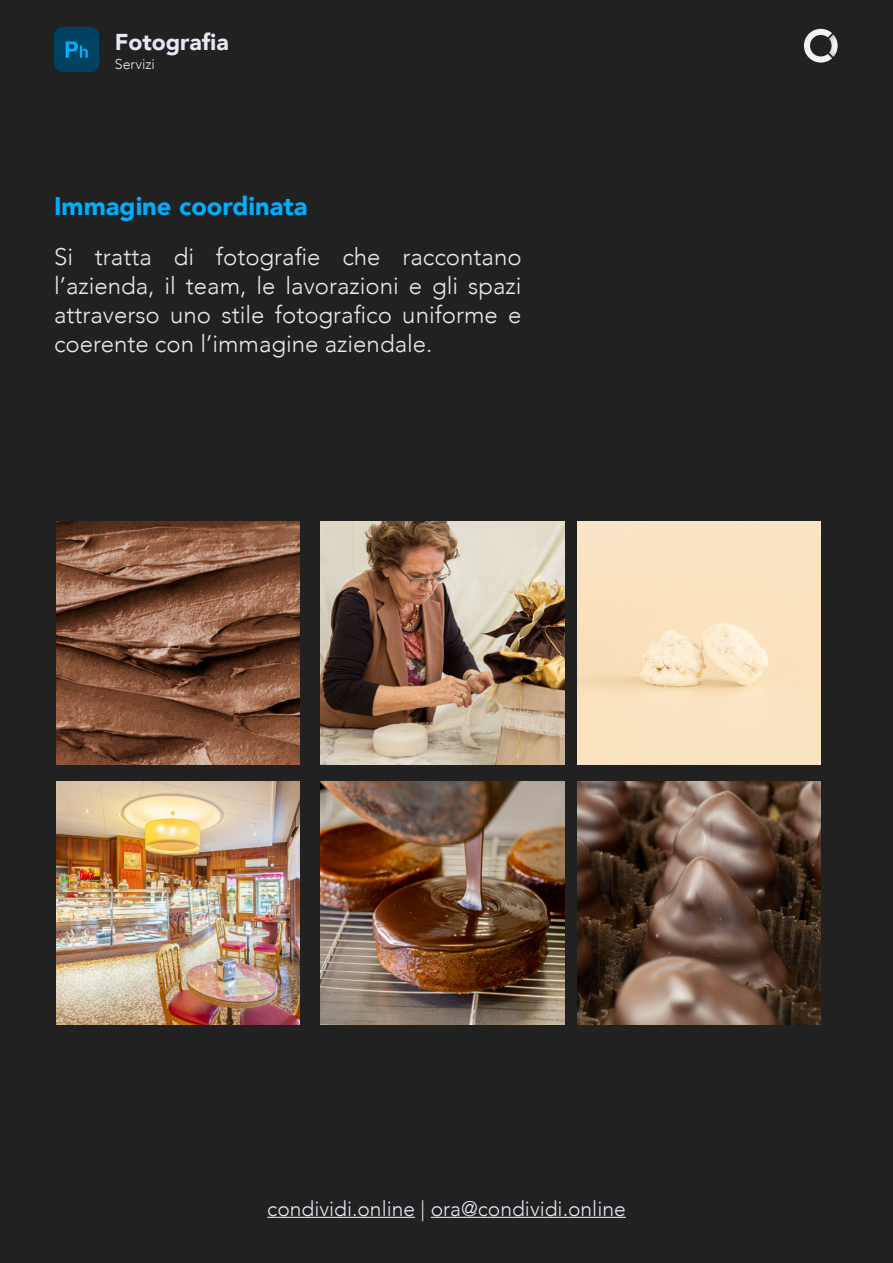
<style>
.page{position:relative;width:893px;height:1263px;background:#212121}
.page>*{position:absolute;margin:0;border:0;box-sizing:border-box;transform-origin:0 0}
.t1{font:900 25.5px "Avenir";color:#00adff}
.t2{font:300 24px/28.8px "Avenir";color:#e9e9e9;text-align:justify}
.t3{font:900 22.95px "Avenir";color:#e5e8f4}
.t4{font:300 21px "Avenir";color:#e5e8f4}
.t5{font:300 14.25px "Avenir";color:#e9e9e9}
.s1{color:#e9e9e9}
</style>
<div class="page">
<svg style="left:804px;top:29px;width:34px;height:34px"></svg>
<hr style="left:267px;top:1217px;width:148px;height:1px;background:#e5e8f4">
<hr style="left:431px;top:1217px;width:195px;height:1px;background:#e5e8f4">
<svg style="left:54px;top:27px;width:45px;height:45px"></svg>
<img style="left:321px;top:781px;width:243px;height:244px">
<img style="left:321px;top:521px;width:243px;height:244px">
<img style="left:56px;top:781px;width:244px;height:244px">
<img style="left:577px;top:781px;width:244px;height:244px">
<img style="left:577px;top:521px;width:244px;height:244px">
<img style="left:56px;top:521px;width:244px;height:244px">
<p class="t3" style="left:115px;top:22px;width:115px">Fotografia</p>
<p class="t5" style="left:115px;top:56px;width:42px">Servizi</p>
<p class="t1" style="left:54px;top:184px;width:255px">Immagine coordinata</p>
<p class="t2" style="left:54px;top:242px;width:469px">Si tratta di fotografie che raccontano l’azienda, il team, le lavorazioni e gli spazi attraverso uno stile fotografico uniforme e coerente con l’immagine aziendale.</p>
<p class="t4" style="left:267px;top:1196px;width:360px">condividi.online <span class="s1">|</span> ora@condividi.online</p>
</div>
